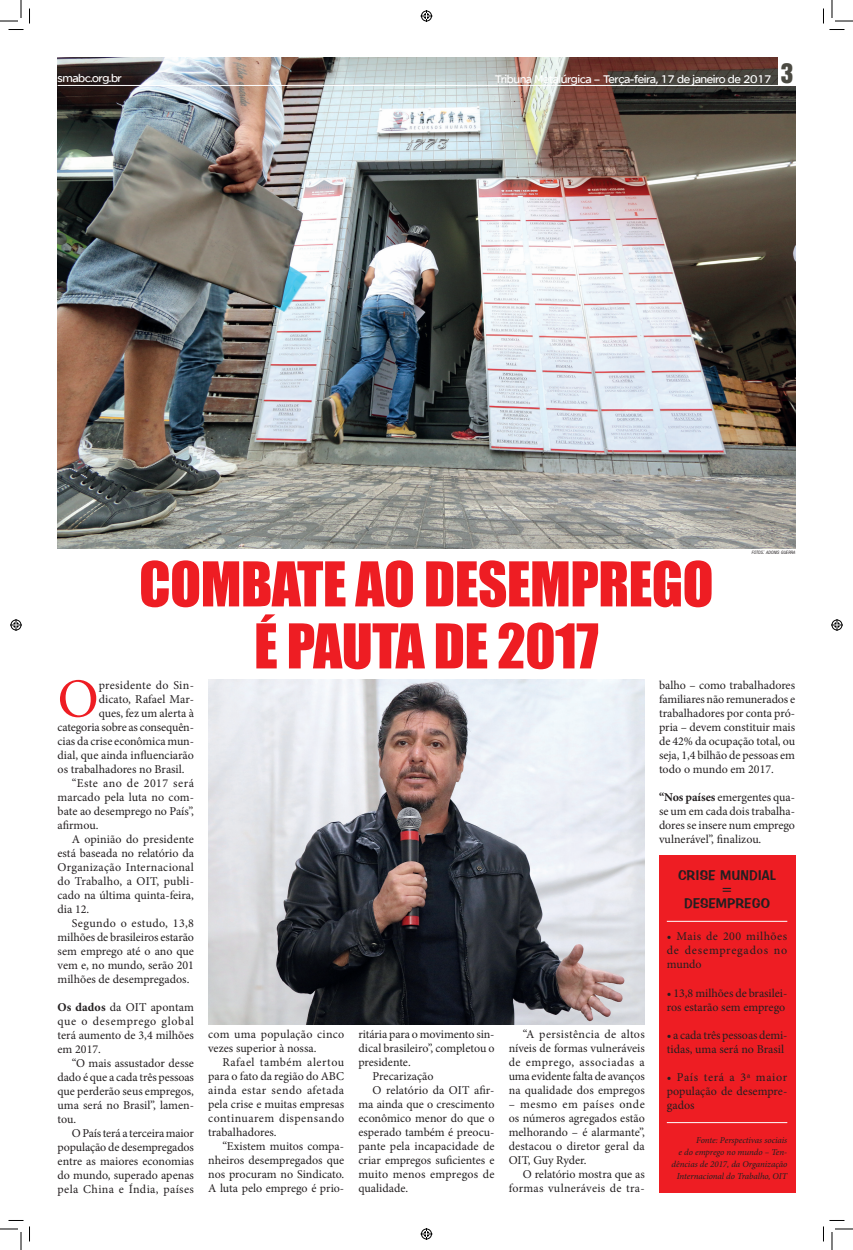
<style>
.page{position:relative;width:853px;height:1250px;background:#fff}
.page>*{position:absolute;margin:0;border:0;box-sizing:border-box;transform-origin:0 0}
.t1{font:57px "Impact";letter-spacing:-.01em;color:#ee1d23}
.TEXTO{font:55.1px "Minion Pro";color:#ee1d23}
.t2{font:25px "Helvetica Inserat";color:#4b4a42}
.TEXTO-2{font:14px "Impress BT";color:#231f20}
.TEXTO-3{font:12px/14px "Minion Pro";color:#231f20;text-align:justify}
.t3{font:12px "SE Optimist Semi";letter-spacing:-.04em;color:#fff}
.TEXTO-4{font:12px "Minion Pro";letter-spacing:.025em;color:#231f20}
.TEXTO-5{font:italic 9px/12px "Minion Pro";letter-spacing:-.005em;color:#231f20;text-align:right}
.Texto_final_tribu{font:italic condensed 4.4px "Swiss 721 BT";color:#231f20}
.s1{font-size:6.2px}
.s2{font-weight:700}
</style>
<div class="page">
<div style="left:659px;top:855px;width:136px;height:337px;background:#ee1d23"></div>
<img style="left:58px;top:57px;width:737px;height:492px">
<hr style="left:58px;top:85px;width:737px;height:1px;background:#fff">
<div style="left:778px;top:57px;width:17px;height:29px;background:#fff"></div>
<img style="left:208px;top:680px;width:437px;height:344px">
<hr style="left:667px;top:921px;width:120px;height:1px;background:#fff">
<hr style="left:667px;top:1122px;width:120px;height:1px;background:#fff">
<svg style="left:0;top:0;width:30px;height:30px"></svg>
<svg style="left:0;top:1220px;width:30px;height:30px"></svg>
<svg style="left:823px;top:0;width:30px;height:30px"></svg>
<svg style="left:823px;top:1220px;width:30px;height:30px"></svg>
<svg style="left:420px;top:10px;width:12px;height:12px"></svg>
<svg style="left:420px;top:1228px;width:12px;height:12px"></svg>
<svg style="left:10px;top:619px;width:12px;height:12px"></svg>
<svg style="left:831px;top:619px;width:12px;height:12px"></svg>
<p class="t3" style="left:58px;top:72px;width:66px">smabc.org.br</p>
<p class="t3" style="left:495px;top:72px;width:278px">Tribuna Metalúrgica – Terça-feira, 17 de janeiro de 2017</p>
<p class="t2" style="left:780px;top:58px;width:14px">3</p>
<p class="t1" style="left:139px;top:540px;width:576px">COMBATE AO DESEMPREGO</p>
<p class="t1" style="left:254px;top:602px;width:346px">É PAUTA DE 2017</p>
<p class="Texto_final_tribu" style="left:752px;top:549px;width:45px">FOTOS<span class="s1">:</span> ADONIS GUERRA</p>
<p class="TEXTO" style="left:58px;top:662px;width:43px">O</p>
<p class="TEXTO-4" style="left:99px;top:676px;width:97px">presidente do Sin-</p>
<p class="TEXTO-3" style="left:99px;top:691px;width:97px">dicato, Rafael Mar-</p>
<p class="TEXTO-3" style="left:99px;top:705px;width:97px">ques, fez um alerta à</p>
<p class="TEXTO-3" style="left:58px;top:719px;width:138px">categoria sobre as consequên-</p>
<p class="TEXTO-3" style="left:58px;top:733px;width:138px">cias da crise econômica mun-</p>
<p class="TEXTO-3" style="left:58px;top:747px;width:138px">dial, que ainda influenciarão</p>
<p class="TEXTO-3" style="left:58px;top:761px;width:129px">os trabalhadores no Brasil.</p>
<p class="TEXTO-3" style="left:58px;top:775px;width:138px;text-indent:14px">“Este ano de 2017 será marcado pela luta no com&shy;bate ao desemprego no País”, afirmou.</p>
<p class="TEXTO-3" style="left:58px;top:831px;width:138px;text-indent:14px">A opinião do presidente está baseada no relatório da Organização Internacional do Trabalho, a OIT, publi&shy;cado na última quinta-feira, dia 12.</p>
<p class="TEXTO-3" style="left:58px;top:915px;width:138px;text-indent:14px">Segundo o estudo, 13,8 milhões de brasileiros estarão sem emprego até o ano que vem e, no mundo, serão 201 milhões de desempregados.</p>
<p class="TEXTO-3" style="left:58px;top:999px;width:138px"><span class="s2">Os dados</span> da OIT apontam que o desemprego global terá aumento de 3,4 milhões em 2017.</p>
<p class="TEXTO-3" style="left:58px;top:1055px;width:138px;text-indent:14px">“O mais assustador desse dado é que a cada três pessoas que perderão seus empregos, uma será no Brasil”, lamen&shy;tou.</p>
<p class="TEXTO-3" style="left:58px;top:1125px;width:138px;text-indent:14px">O País terá a terceira maior população de desempregados entre as maiores economias do mundo, superado apenas pela China e Índia, países</p>
<p class="TEXTO-3" style="left:208px;top:1027px;width:138px">com uma população cinco vezes superior à nossa.</p>
<p class="TEXTO-3" style="left:208px;top:1055px;width:138px;text-indent:14px">Rafael também alertou para o fato da região do ABC ainda estar sendo afetada pela crise e muitas empresas continuarem dispensando trabalhadores.</p>
<p class="TEXTO-3" style="left:208px;top:1139px;width:138px;text-indent:14px">“Existem muitos compa&shy;nheiros desempregados que nos procuram no Sindicato.<br>A luta pelo emprego é prio-</p>
<p class="TEXTO-3" style="left:358px;top:1027px;width:138px">ritária para o movimento sin&shy;dical brasileiro”, completou o presidente.</p>
<p class="TEXTO-3" style="left:372px;top:1069px;width:62px">Precarização</p>
<p class="TEXTO-3" style="left:358px;top:1083px;width:138px;text-indent:14px">O relatório da OIT afir&shy;ma ainda que o crescimento econômico menor do que o esperado também é preocu&shy;pante pela incapacidade de criar empregos suficientes e muito menos empregos de qualidade.</p>
<p class="TEXTO-3" style="left:509px;top:1027px;width:138px;text-indent:14px">“A persistência de altos níveis de formas vulneráveis de emprego, associadas a uma evidente falta de avanços na qualidade dos empregos</p>
<p class="TEXTO-3" style="left:509px;top:1097px;width:138px">– mesmo em países onde os números agregados estão melhorando – é alarmante”, destacou o diretor geral da OIT, Guy Ryder.</p>
<p class="TEXTO-3" style="left:509px;top:1167px;width:138px;text-align:right">O relatório mostra que as formas vulneráveis de tra-</p>
<p class="TEXTO-3" style="left:659px;top:677px;width:138px">balho – como trabalhadores familiares não remunerados e trabalhadores por conta pró&shy;pria – devem constituir mais de 42% da ocupação total, ou seja, 1,4 bilhão de pessoas em todo o mundo em 2017.</p>
<p class="TEXTO-3" style="left:659px;top:789px;width:138px"><span class="s2">“Nos países</span> emergentes qua&shy;se um em cada dois trabalha&shy;dores se insere num emprego vulnerável”, finalizou.</p>
<p class="TEXTO-2" style="left:678px;top:867px;width:99px">CRISE MUNDIAL</p>
<p class="TEXTO-2" style="left:721px;top:881px;width:13px">=</p>
<p class="TEXTO-2" style="left:684px;top:895px;width:87px">DESEMPREGO</p>
<p class="TEXTO-3" style="left:667px;top:929px;width:122px">• Mais de 200 milhões de desempregados no mundo</p>
<p class="TEXTO-3" style="left:667px;top:985px;width:122px">• 13,8 milhões de brasilei&shy;ros estarão sem emprego</p>
<p class="TEXTO-3" style="left:667px;top:1027px;width:122px">• a cada três pessoas demi&shy;tidas, uma será no Brasil</p>
<p class="TEXTO-3" style="left:667px;top:1069px;width:122px">• País terá a 3ª maior população de desempre&shy;gados</p>
<p class="TEXTO-5" style="left:671px;top:1134px;width:117px">Fonte: Perspectivas sociais<br>e do emprego no mundo – Ten&shy;dências de 2017, da Organização<br>Internacional do Trabalho, OIT</p>
</div>
